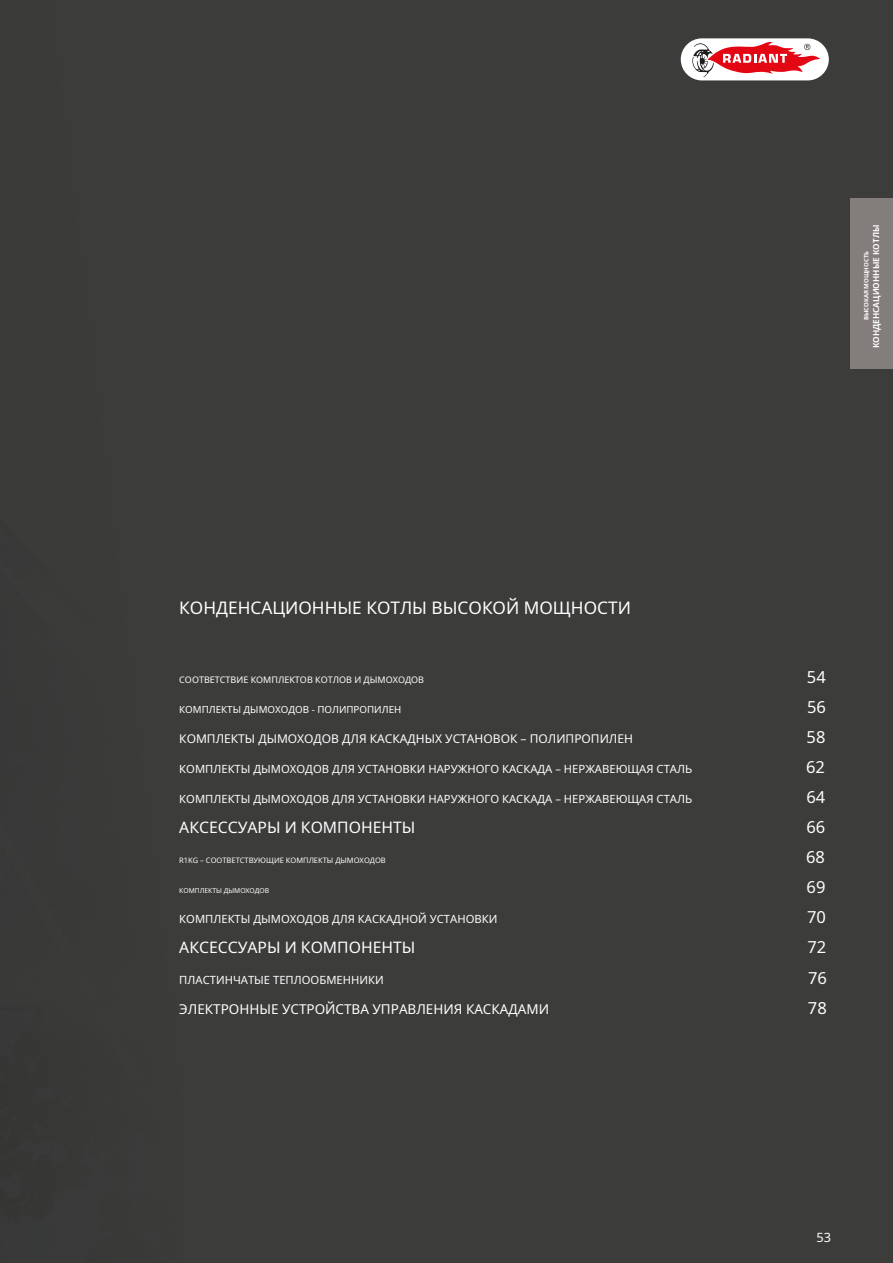
<style>
.page{position:relative;width:893px;height:1263px;background:#3c3c3b}
.page>*{position:absolute;margin:0;border:0;box-sizing:border-box;transform-origin:0 0}
.t1{font:17.25px "Noto Sans";color:#fff}
.t2{font:16.5px/30px "Noto Sans";color:#fff}
.t3{font:15.75px "Noto Sans";color:#fff}
.t4{font:13.5px "Noto Sans";color:#fff}
.t5{font:12.75px "Noto Sans";color:#fff}
.t6{font:12px "Noto Sans";color:#fff}
.t7{font:11.25px "Noto Sans";color:#fff}
.t8{font:9.75px "Noto Sans";color:#fff}
.t9{font:9px "Noto Sans";color:#fff}
.t10{font:700 8.25px "Noto Sans";color:#fff}
.t11{font:7.5px "Noto Sans";color:#fff}
.t12{font:6.75px "Noto Sans";color:#fff}
.t13{font:700 6px "Noto Sans";color:#fff}
</style>
<div class="page">
<div style="left:681px;top:38px;width:148px;height:42px;background:#fff;border-radius:21px"></div>
<svg style="left:692px;top:42px;width:128px;height:35px"></svg>
<div style="left:850px;top:198px;width:43px;height:170px;background:#837d7b"></div>
<h1 class="t1" style="left:179px;top:596px;width:453px">КОНДЕНСАЦИОННЫЕ КОТЛЫ ВЫСОКОЙ МОЩНОСТИ</h1>
<p class="t9" style="left:179px;top:674px;width:246px">СООТВЕТСТВИЕ КОМПЛЕКТОВ КОТЛОВ И ДЫМОХОДОВ</p>
<p class="t8" style="left:179px;top:703px;width:224px">КОМПЛЕКТЫ ДЫМОХОДОВ - ПОЛИПРОПИЛЕН</p>
<p class="t6" style="left:179px;top:731px;width:455px">КОМПЛЕКТЫ ДЫМОХОДОВ ДЛЯ КАСКАДНЫХ УСТАНОВОК – ПОЛИПРОПИЛЕН</p>
<p class="t7" style="left:179px;top:761px;width:515px">КОМПЛЕКТЫ ДЫМОХОДОВ ДЛЯ УСТАНОВКИ НАРУЖНОГО КАСКАДА – НЕРЖАВЕЮЩАЯ СТАЛЬ</p>
<p class="t7" style="left:179px;top:791px;width:515px">КОМПЛЕКТЫ ДЫМОХОДОВ ДЛЯ УСТАНОВКИ НАРУЖНОГО КАСКАДА – НЕРЖАВЕЮЩАЯ СТАЛЬ</p>
<h3 class="t3" style="left:179px;top:817px;width:238px">АКСЕССУАРЫ И КОМПОНЕНТЫ</h3>
<p class="t11" style="left:179px;top:855px;width:208px">R1KG – СООТВЕТСТВУЮЩИЕ КОМПЛЕКТЫ ДЫМОХОДОВ</p>
<p class="t12" style="left:179px;top:886px;width:91px">КОМПЛЕКТЫ ДЫМОХОДОВ</p>
<p class="t7" style="left:179px;top:911px;width:320px">КОМПЛЕКТЫ ДЫМОХОДОВ ДЛЯ КАСКАДНОЙ УСТАНОВКИ</p>
<h3 class="t3" style="left:179px;top:937px;width:238px">АКСЕССУАРЫ И КОМПОНЕНТЫ</h3>
<p class="t7" style="left:179px;top:971px;width:206px">ПЛАСТИНЧАТЫЕ ТЕПЛООБМЕННИКИ</p>
<p class="t4" style="left:179px;top:999px;width:371px">ЭЛЕКТРОННЫЕ УСТРОЙСТВА УПРАВЛЕНИЯ КАСКАДАМИ</p>
<p class="t10" style="left:870px;top:348px;width:125px;rotate:-90deg">КОНДЕНСАЦИОННЫЕ КОТЛЫ</p>
<p class="t13" style="left:862px;top:320px;width:71px;rotate:-90deg">ВЫСОКАЯ МОЩНОСТЬ</p>
<h2 class="t2" style="left:806px;top:662px;width:23px">54<br>56<br>58<br>62<br>64<br>66<br>68<br>69<br>70<br>72<br>76<br>78</h2>
<p class="t5" style="left:816px;top:1228px;width:16px">53</p>
</div>
